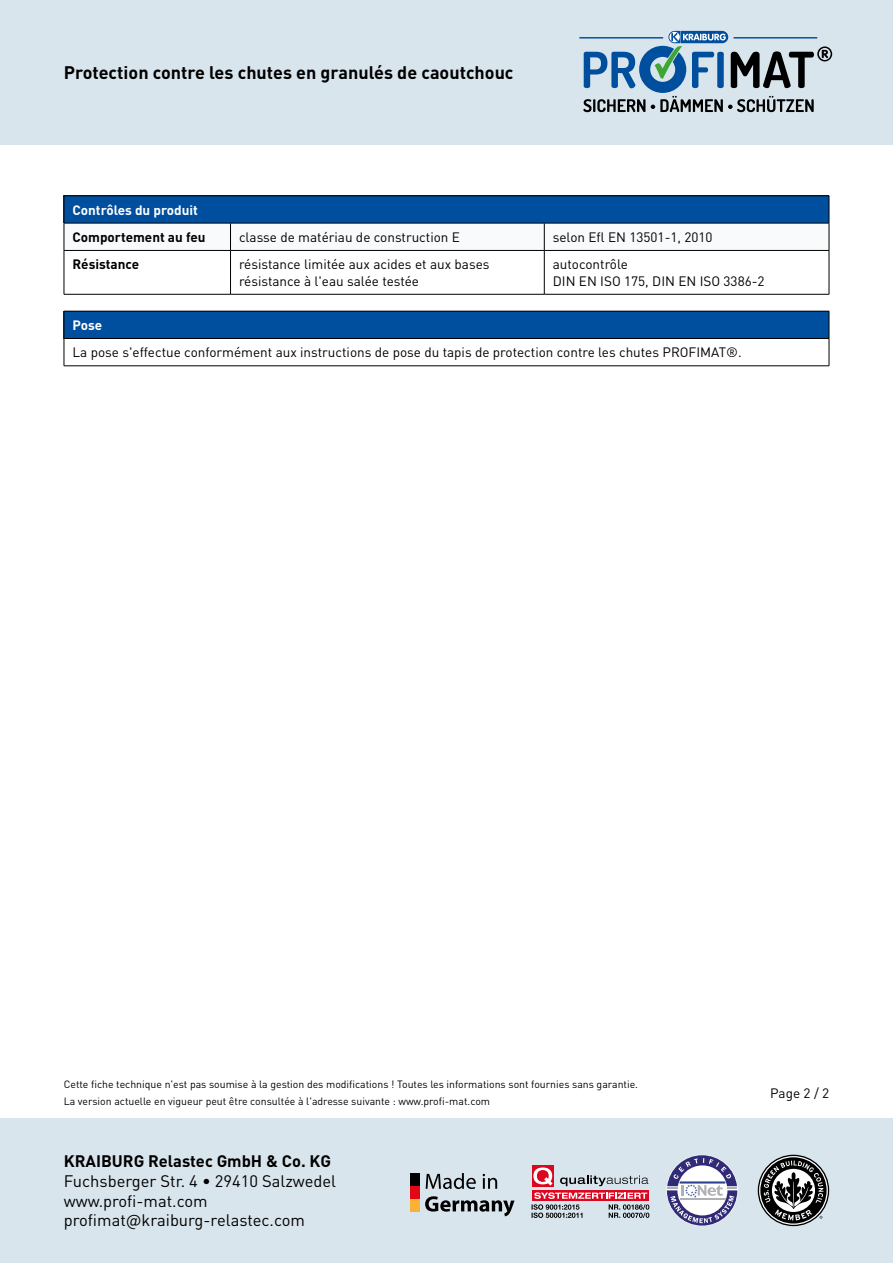
<style>
.page{position:relative;width:893px;height:1263px;background:#fff}
.page>*{position:absolute;margin:0;border:0;box-sizing:border-box;transform-origin:0 0}
.t1{font:700 18px "DIN Pro";color:#000}
.t2{font:16.5px/19.8px "DIN Pro";color:#000}
.t3{font:700 16.5px "DIN Pro";color:#000}
.t4{font:13.5px/16.5px "DIN Pro";color:#000}
.t5{font:700 13.5px "DIN Pro";color:#000}
.t6{font:700 13.5px "DIN Pro";color:#fff}
.t7{font:10.5px/16.5px "DIN Pro";color:#000}
</style>
<div class="page">
<div style="left:0;top:0;width:893px;height:145px;background:#d9e5ec"></div>
<div style="left:0;top:1118px;width:893px;height:145px;background:#d9e5ec"></div>
<svg style="left:667px;top:1155px;width:70px;height:70px"></svg>
<svg style="left:758px;top:1155px;width:71px;height:71px"></svg>
<div style="left:532px;top:1190px;width:117px;height:11px;background:#db0720"></div>
<svg style="left:560px;top:1175px;width:88px;height:11px"></svg>
<div style="left:532px;top:1165px;width:22px;height:22px;background:#db0720"></div>
<svg style="left:533px;top:1167px;width:20px;height:18px"></svg>
<svg style="left:532px;top:1192px;width:117px;height:26px"></svg>
<svg style="left:426px;top:1173px;width:50px;height:16px"></svg>
<svg style="left:483px;top:1174px;width:14px;height:15px"></svg>
<svg style="left:425px;top:1196px;width:90px;height:20px"></svg>
<div style="left:410px;top:1173px;width:9px;height:13px;background:#000"></div>
<div style="left:410px;top:1186px;width:9px;height:13px;background:#e30613"></div>
<div style="left:410px;top:1199px;width:9px;height:13px;background:#f9b234"></div>
<hr style="left:579px;top:37px;width:84px;height:2px;background:#004f9f">
<svg style="left:668px;top:30px;width:61px;height:14px"></svg>
<svg style="left:583px;top:31px;width:249px;height:81px"></svg>
<svg style="left:64px;top:196px;width:766px;height:54px"></svg>
<hr style="left:64px;top:250px;width:167px;height:1px;background:#000">
<hr style="left:64px;top:251px;width:1px;height:43px;background:#000">
<hr style="left:231px;top:250px;width:313px;height:1px;background:#000">
<hr style="left:230px;top:251px;width:1px;height:43px;background:#000">
<hr style="left:544px;top:250px;width:285px;height:1px;background:#000">
<hr style="left:544px;top:251px;width:1px;height:43px;background:#000">
<hr style="left:829px;top:251px;width:1px;height:43px;background:#000">
<hr style="left:64px;top:294px;width:167px;height:1px;background:#000">
<hr style="left:231px;top:294px;width:313px;height:1px;background:#000">
<hr style="left:544px;top:294px;width:285px;height:1px;background:#000">
<div style="left:64px;top:311px;width:765px;height:27px;background:#004f9f"></div>
<hr style="left:64px;top:311px;width:765px;height:1px;background:#000">
<hr style="left:64px;top:338px;width:765px;height:1px;background:#000">
<svg style="left:64px;top:311px;width:1px;height:55px"></svg>
<svg style="left:829px;top:311px;width:1px;height:55px"></svg>
<hr style="left:64px;top:366px;width:765px;height:1px;background:#000">
<h1 class="t1" style="left:64px;top:60px;width:451px">Protection contre les chutes en granulés de caoutchouc</h1>
<p class="t6" style="left:72px;top:201px;width:127px">Contrôles du produit</p>
<p class="t5" style="left:72px;top:228px;width:135px">Comportement au feu</p>
<p class="t4" style="left:239px;top:228px;width:222px">classe de matériau de construction E</p>
<p class="t4" style="left:553px;top:228px;width:161px">selon Efl EN 13501-1, 2010</p>
<p class="t5" style="left:72px;top:255px;width:68px">Résistance</p>
<p class="t4" style="left:239px;top:256px;width:252px">résistance limitée aux acides et aux bases résistance à l'eau salée testée</p>
<p class="t4" style="left:553px;top:256px;width:213px">autocontrôle<br>DIN EN ISO 175, DIN EN ISO 3386-2</p>
<p class="t6" style="left:72px;top:316px;width:31px">Pose</p>
<p class="t4" style="left:72px;top:344px;width:671px">La pose s'effectue conformément aux instructions de pose du tapis de protection contre les chutes PROFIMAT®.</p>
<p class="t7" style="left:64px;top:1076px;width:576px">Cette fiche technique n'est pas soumise à la gestion des modifications ! Toutes les informations sont fournies sans garantie.<br>La version actuelle en vigueur peut être consultée à l'adresse suivante : www.profi-mat.com</p>
<p class="t3" style="left:64px;top:1150px;width:269px">KRAIBURG Relastec GmbH &amp; Co. KG</p>
<p class="t2" style="left:64px;top:1170px;width:274px">Fuchsberger Str. 4 • 29410 Salzwedel www.profi-mat.com profimat@kraiburg-relastec.com</p>
<p class="t4" style="left:770px;top:1084px;width:60px">Page 2 / 2</p>
</div>
